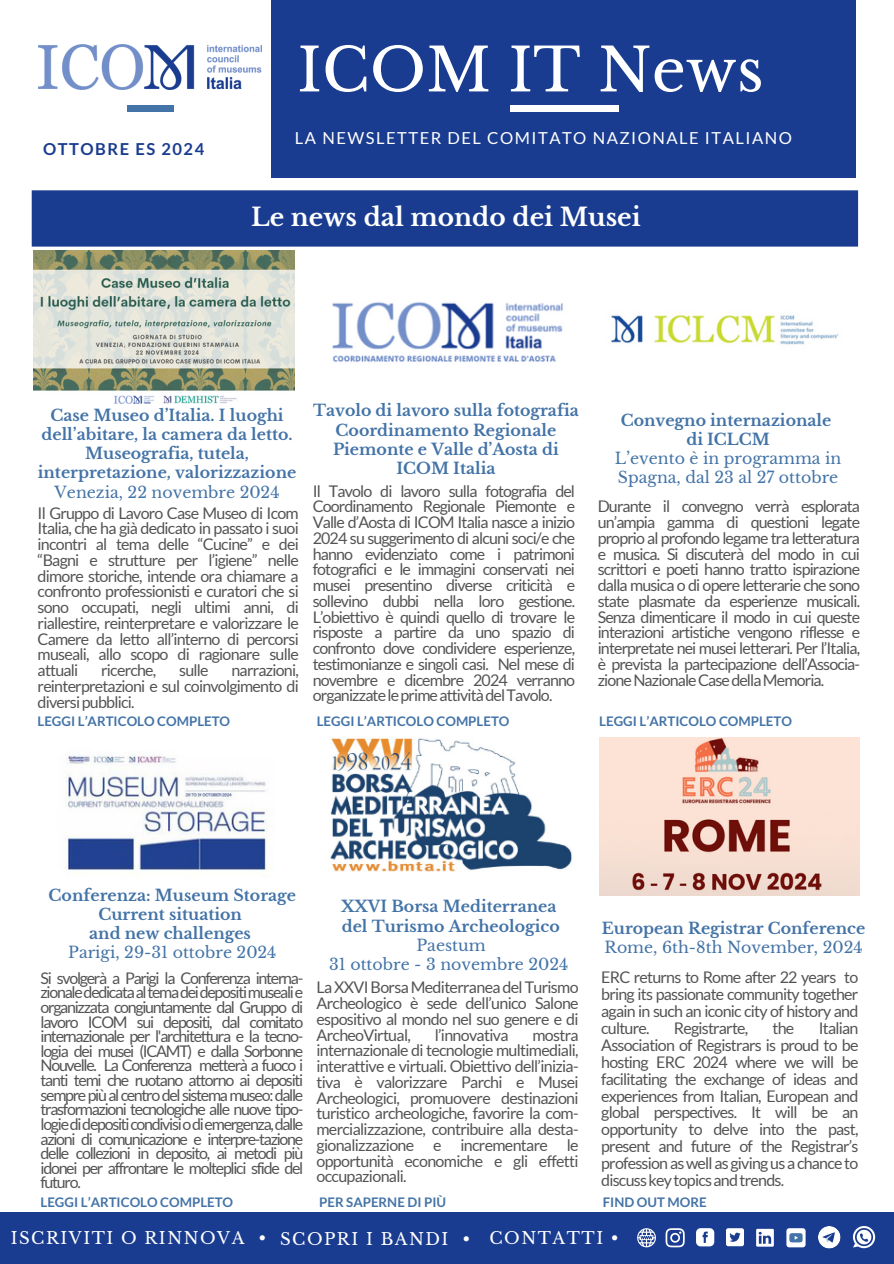
<style>
.page{position:relative;width:894px;height:1264px;background:#fff}
.page>*{position:absolute;margin:0;border:0;box-sizing:border-box;transform-origin:0 0}
.t1{font:59.55px "Libre Baskerville";color:#fff}
.t2{font:700 24.75px "Libre Baskerville";color:#fff}
.t3{font:16.5px "Lato";letter-spacing:.09em;color:#fff}
.t4{font:16.5px "Libre Baskerville";letter-spacing:.09em;color:#fff}
.t5{font:700 16.5px "Lato";letter-spacing:.09em;color:#1a3c90}
.t6{font:16.05px/15.8px "Lato";letter-spacing:-.05em;color:#545454;text-align:justify}
.t7{font:700 15.75px/19.2px "Libre Baskerville";color:#4373a7;text-align:center}
.t8{font:15.75px/19.2px "Libre Baskerville";color:#4373a7;text-align:center}
.t9{font:700 13.2px "Lato";color:#4373a7}
.s1{font-weight:400}
.s2{font-weight:700}
</style>
<div class="page">
<div style="left:271px;top:0;width:584px;height:177px;background:#1a3c90"></div>
<div style="left:127px;top:105px;width:46px;height:6px;background:#4373a7"></div>
<img style="left:38px;top:44px;width:223px;height:45px">
<div style="left:510px;top:105px;width:108px;height:6px;background:#fff"></div>
<div style="left:0;top:1212px;width:893px;height:51px;background:#1a3c90"></div>
<div style="left:32px;top:190px;width:825px;height:56px;background:#1a3c90"></div>
<img style="left:332px;top:302px;width:231px;height:60px">
<img style="left:33px;top:250px;width:261px;height:153px">
<img style="left:599px;top:737px;width:260px;height:158px">
<img style="left:65px;top:754px;width:202px;height:121px">
<img style="left:611px;top:315px;width:228px;height:30px">
<img style="left:330px;top:738px;width:242px;height:134px">
<svg style="left:665px;top:1228px;width:19px;height:19px"></svg>
<svg style="left:756px;top:1228px;width:17px;height:18px"></svg>
<svg style="left:696px;top:1228px;width:17px;height:18px"></svg>
<svg style="left:726px;top:1228px;width:17px;height:18px"></svg>
<svg style="left:786px;top:1228px;width:19px;height:19px"></svg>
<svg style="left:637px;top:1228px;width:18px;height:19px"></svg>
<svg style="left:817px;top:1225px;width:23px;height:23px"></svg>
<svg style="left:822px;top:1232px;width:12px;height:10px"></svg>
<svg style="left:853px;top:1226px;width:21px;height:22px"></svg>
<p class="t5" style="left:43px;top:139px;width:163px">OTTOBRE ES 2024</p>
<h3 class="t1" style="left:297px;top:34px;width:468px">ICOM IT News</h3>
<h1 class="t3" style="left:295px;top:128px;width:498px">LA NEWSLETTER DEL COMITATO NAZIONALE ITALIANO</h1>
<h4 class="t2" style="left:251px;top:202px;width:391px">Le news dal mondo dei Musei</h4>
<h6 class="t7" style="left:38px;top:406px;width:260px">Case Museo d’Italia. I luoghi dell’abitare, la camera da letto.<br>Museografia, tutela, interpretazione, valorizzazione<br><span class="s1">Venezia, 22 novembre 2024</span></h6>
<h5 class="t6" style="left:38px;top:504px;width:262px">Il Gruppo di Lavoro Case Museo di Icom Italia, che ha già dedicato in passato i suoi incontri al tema delle “Cucine” e dei “Bagni e strutture per l’igiene” nelle dimore storiche, intende ora chiamare a confronto professionisti e curatori che si sono occupati, negli ultimi anni, di riallestire, reinterpretare e valorizzare le Camere da letto all’interno di percorsi museali, allo scopo di ragionare sulle attuali</h5>
<h5 class="t6" style="left:101px;top:662px;width:56px">ricerche,</h5>
<h5 class="t6" style="left:179px;top:662px;width:31px">sulle</h5>
<h5 class="t6" style="left:38px;top:662px;width:262px;text-indent:194px">narrazioni, reinterpretazioni e sul coinvolgimento di diversipubblici.</h5>
<h6 class="t9" style="left:37px;top:713px;width:194px">LEGGI L’ARTICOLO COMPLETO</h6>
<h6 class="t7" style="left:313px;top:401px;width:267px">Tavolo di lavoro sulla fotografia<br>Coordinamento Regionale<br>Piemonte e Valle d’Aosta di<br>ICOM Italia</h6>
<h6 class="t6" style="left:312px;top:482px;width:264px">Il Tavolo di lavoro sulla fotografia del Coordinamento Regionale Piemonte e Valle d’Aosta di ICOM Italia nasce a inizio 2024 su suggerimento di alcuni soci/e che hanno evidenziato come i patrimoni fotografici e le immagini conservati nei musei presentino diverse criticità e sollevino dubbi nella loro gestione.<br>L’obiettivo è quindi quello di trovare le risposte a partire da uno spazio di confronto dove condividere esperienze, testimonianze e singoli casi. Nel mese di novembre e dicembre 2024 verranno organizzateleprimeattivitàdelTavolo.</h6>
<h2 class="t9" style="left:317px;top:713px;width:194px">LEGGI L’ARTICOLO COMPLETO</h2>
<h6 class="t8" style="left:614px;top:411px;width:228px"><span class="s2">Convegno internazionale di ICLCM<br></span>L’evento è in programma in<br>Spagna, dal 23 al 27 ottobre</h6>
<p class="t6" style="left:597px;top:498px;width:264px">Durante il convegno verrà esplorata un’ampia gamma di questioni legate proprio al profondo legame tra letteratura e musica. Si discuterà del modo in cui scrittori e poeti hanno tratto ispirazione dalla musica o di opere letterarie che sono state plasmate da esperienze musicali.<br>Senza dimenticare il modo in cui queste interazioni artistiche vengono riflesse e interpretate nei musei letterari. Per l’Italia, è prevista la partecipazione dell’Associa&shy;zioneNazionaleCasedellaMemoria.</p>
<h6 class="t9" style="left:599px;top:713px;width:194px">LEGGI L’ARTICOLO COMPLETO</h6>
<h6 class="t7" style="left:49px;top:885px;width:249px">Conferenza: Museum Storage<br>Current situation<br>and new challenges</h6>
<h6 class="t8" style="left:68px;top:943px;width:210px">Parigi, 29-31 ottobre 2024</h6>
<h6 class="t6" style="left:40px;top:970px;width:264px;line-height:14.7px">Si svolgerà a Parigi la Conferenza interna&shy;zionalededicataaltemadeidepositimusealie organizzata congiuntamente dal Gruppo di lavoro ICOM sui depositi, dal comitato internazionale per l'architettura e la tecno&shy;logia dei musei (ICAMT) e dalla Sorbonne Nouvelle. La Conferenza metterà a fuoco i tanti temi che ruotano attorno ai depositi sempre più al centro del sistema museo: dalle trasformazioni tecnologiche alle nuove tipo&shy;logiedidepositicondivisiodiemergenza,dalle azioni di comunicazione e interpre-tazione delle collezioni in deposito, ai metodi più idonei per affrontare le molteplici sfide del</h6>
<h6 class="t6" style="left:40px;top:1174px;width:42px">futuro.</h6>
<p class="t7" style="left:329px;top:897px;width:241px">XXVI Borsa Mediterranea del Turismo Archeologico<br><span class="s1">Paestum<br>31 ottobre - 3 novembre 2024</span></p>
<p class="t6" style="left:316px;top:979px;width:263px">La XXVI Borsa Mediterranea del Turismo Archeologico è sede dell’unico Salone espositivo al mondo nel suo genere e di ArcheoVirtual,</p>
<p class="t6" style="left:434px;top:1026px;width:75px">l’innovativa</p>
<p class="t6" style="left:316px;top:1026px;width:263px;text-indent:216px">mostra internazionale di tecnologie multimediali, interattive e virtuali. Obiettivo dell’inizia&shy;tiva è valorizzare Parchi e Musei Archeologici, promuovere destinazioni turistico archeologiche, favorire la com&shy;mercializzazione, contribuire alla desta&shy;gionalizzazione e incrementare le opportunità economiche e gli effetti occupazionali.</p>
<h6 class="t7" style="left:601px;top:918px;width:265px;text-align:left">European Registrar Conference<br><span class="s1">Rome, 6th-8th November, 2024</span></h6>
<p class="t6" style="left:601px;top:968px;width:258px;line-height:16.8px">ERC returns to Rome after 22 years to bring its passionate community together again in such an iconic city of history and culture.</p>
<p class="t6" style="left:601px;top:1019px;width:258px;line-height:16.8px;text-indent:217px">Italian Association of Registrars is proud to be hosting ERC 2024 where we will be facilitating the exchange of ideas and experiences from Italian, European and global perspectives. It will be an opportunity to delve into the past, present and future of the Registrar’s profession as well as giving us a chance to discusskeytopicsandtrends.</p>
<p class="t6" style="left:673px;top:1019px;width:76px">Registrarte,</p>
<p class="t6" style="left:772px;top:1019px;width:23px">the</p>
<p class="t9" style="left:319px;top:1194px;width:128px">PER SAPERNE DI PIÙ</p>
<p class="t9" style="left:40px;top:1194px;width:194px">LEGGI L’ARTICOLO COMPLETO</p>
<p class="t9" style="left:602px;top:1194px;width:105px">FIND OUT MORE</p>
<h4 class="t4" style="left:11px;top:1228px;width:257px">ISCRIVITI O RINNOVA •</h4>
<h4 class="t4" style="left:280px;top:1228px;width:192px">SCOPRI I BANDI •</h4>
<h4 class="t4" style="left:489px;top:1228px;width:131px">CONTATTI •</h4>
</div>
